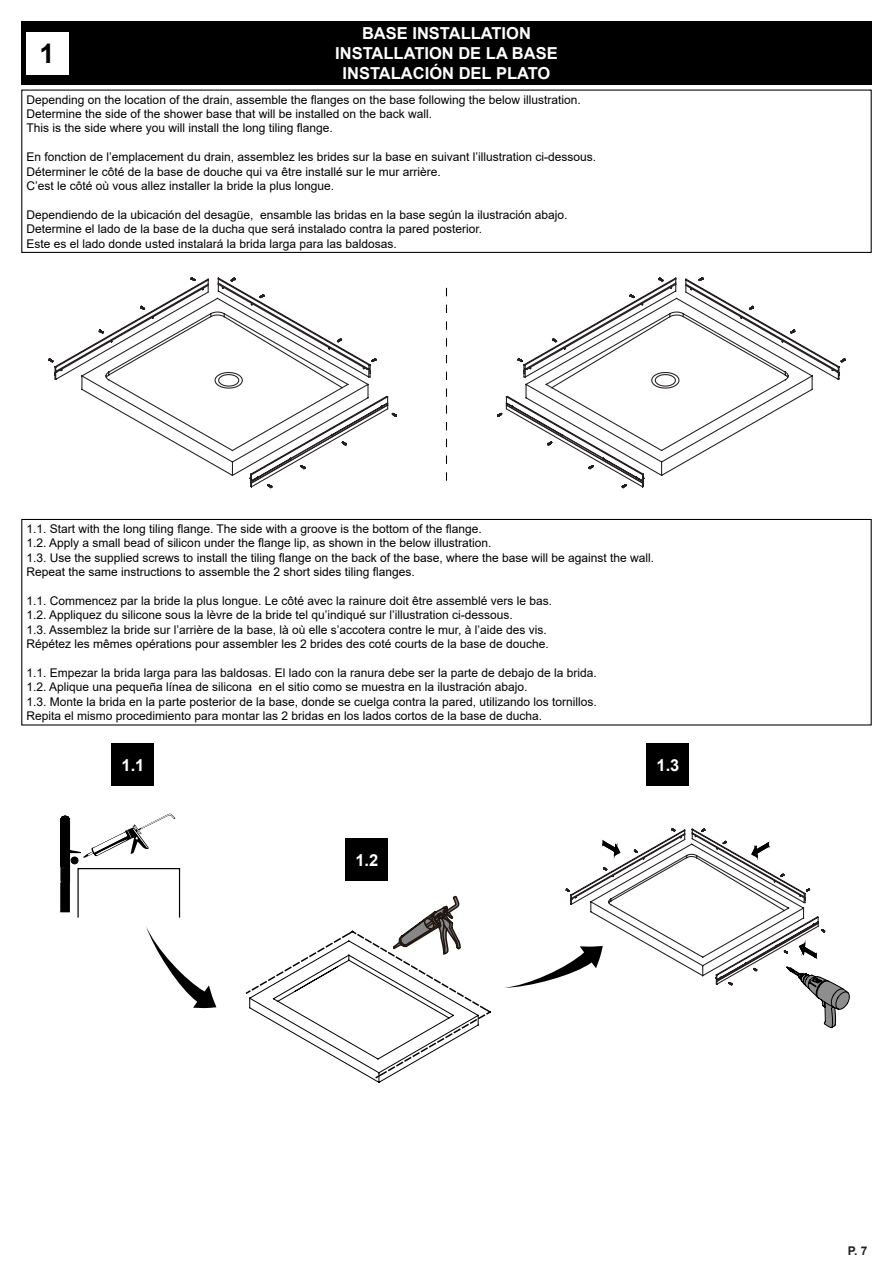
<style>
.page{position:relative;width:893px;height:1263px;background:#fff}
.page>*{position:absolute;margin:0;border:0;box-sizing:border-box;transform-origin:0 0}
.t1{font:700 27px "Arial";color:#000}
.t2{font:700 16.5px "Arial";color:#fff}
.t3{font:12px "Arial";color:#000}
.t4{font:700 12px "Arial";color:#231f20}
</style>
<div class="page">
<div style="left:21px;top:21px;width:851px;height:64px;background:#000"></div>
<div style="left:21px;top:90px;width:851px;height:163px;border:1px solid #000"></div>
<div style="left:26px;top:32px;width:42px;height:42px;background:#fff"></div>
<svg style="left:446px;top:288px;width:1px;height:193px"></svg>
<div style="left:21px;top:519px;width:851px;height:206px;border:1px solid #000"></div>
<svg style="left:245px;top:895px;width:215px;height:188px"></svg>
<svg style="left:392px;top:905px;width:100px;height:178px"></svg>
<svg style="left:146px;top:927px;width:70px;height:81px"></svg>
<div style="left:77px;top:868px;width:103px;height:49px;border:1px solid #000"></div>
<svg style="left:60px;top:813px;width:115px;height:99px"></svg>
<div style="left:112px;top:743px;width:42px;height:43px;background:#000"></div>
<div style="left:346px;top:838px;width:42px;height:43px;background:#000"></div>
<div style="left:647px;top:743px;width:42px;height:43px;background:#000"></div>
<svg style="left:49px;top:358px;width:348px;height:130px"></svg>
<svg style="left:51px;top:277px;width:338px;height:133px"></svg>
<svg style="left:497px;top:358px;width:348px;height:130px"></svg>
<svg style="left:505px;top:277px;width:338px;height:133px"></svg>
<svg style="left:505px;top:828px;width:345px;height:200px"></svg>
<p class="t2" style="left:362px;top:22px;width:170px">BASE INSTALLATION</p>
<p class="t2" style="left:335px;top:42px;width:224px">INSTALLATION DE LA BASE</p>
<p class="t2" style="left:343px;top:62px;width:209px">INSTALACIÓN DEL PLATO</p>
<p class="t3" style="left:27px;top:91px;width:556px">Depending on the location of the drain, assemble the flanges on the base following the below illustration.</p>
<p class="t3" style="left:27px;top:106px;width:407px">Determine the side of the shower base that will be installed on the back wall.</p>
<p class="t3" style="left:27px;top:120px;width:308px">This is the side where you will install the long tiling flange.</p>
<p class="t3" style="left:27px;top:149px;width:571px">En fonction de l’emplacement du drain, assemblez les brides sur la base en suivant l’illustration ci-dessous.</p>
<p class="t3" style="left:27px;top:163px;width:416px">Déterminer le côté de la base de douche qui va être installé sur le mur arrière.</p>
<p class="t3" style="left:27px;top:178px;width:309px">C’est le côté où vous allez installer la bride la plus longue.</p>
<p class="t3" style="left:27px;top:206px;width:542px">Dependiendo de la ubicación del desagüe, ensamble las bridas en la base según la ilustración abajo.</p>
<p class="t3" style="left:27px;top:221px;width:457px">Determine el lado de la base de la ducha que será instalado contra la pared posterior.</p>
<p class="t3" style="left:27px;top:235px;width:372px">Este es el lado donde usted instalará la brida larga para las baldosas.</p>
<p class="t1" style="left:40px;top:34px;width:17px">1</p>
<p class="t3" style="left:27px;top:520px;width:457px">1.1. Start with the long tiling flange. The side with a groove is the bottom of the flange.</p>
<p class="t3" style="left:27px;top:535px;width:466px">1.2. Apply a small bead of silicon under the flange lip, as shown in the below illustration.</p>
<p class="t3" style="left:27px;top:549px;width:629px">1.3. Use the supplied screws to install the tiling flange on the back of the base, where the base will be against the wall.</p>
<p class="t3" style="left:27px;top:564px;width:390px">Repeat the same instructions to assemble the 2 short sides tiling flanges.</p>
<p class="t3" style="left:27px;top:592px;width:527px">1.1. Commencez par la bride la plus longue. Le côté avec la rainure doit être assemblé vers le bas.</p>
<p class="t3" style="left:27px;top:607px;width:488px">1.2. Appliquez du silicone sous la lèvre de la bride tel qu’indiqué sur l’illustration ci-dessous.</p>
<p class="t3" style="left:27px;top:621px;width:522px">1.3. Assemblez la bride sur l’arrière de la base, là où elle s’accotera contre le mur, à l’aide des vis.</p>
<p class="t3" style="left:27px;top:636px;width:524px">Répétez les mêmes opérations pour assembler les 2 brides des coté courts de la base de douche.</p>
<p class="t3" style="left:27px;top:664px;width:572px">1.1. Empezar la brida larga para las baldosas. El lado con la ranura debe ser la parte de debajo de la brida.</p>
<p class="t3" style="left:27px;top:679px;width:502px">1.2. Aplique una pequeña línea de silicona en el sitio como se muestra en la ilustración abajo.</p>
<p class="t3" style="left:27px;top:693px;width:572px">1.3. Monte la brida en la parte posterior de la base, donde se cuelga contra la pared, utilizando los tornillos.</p>
<p class="t3" style="left:27px;top:708px;width:517px">Repita el mismo procedimiento para montar las 2 bridas en los lados cortos de la base de ducha.</p>
<p class="t2" style="left:122px;top:753px;width:24px">1.1</p>
<p class="t2" style="left:656px;top:753px;width:24px">1.3</p>
<p class="t2" style="left:355px;top:848px;width:24px">1.2</p>
<p class="t4" style="left:848px;top:1242px;width:21px">P. 7</p>
</div>
